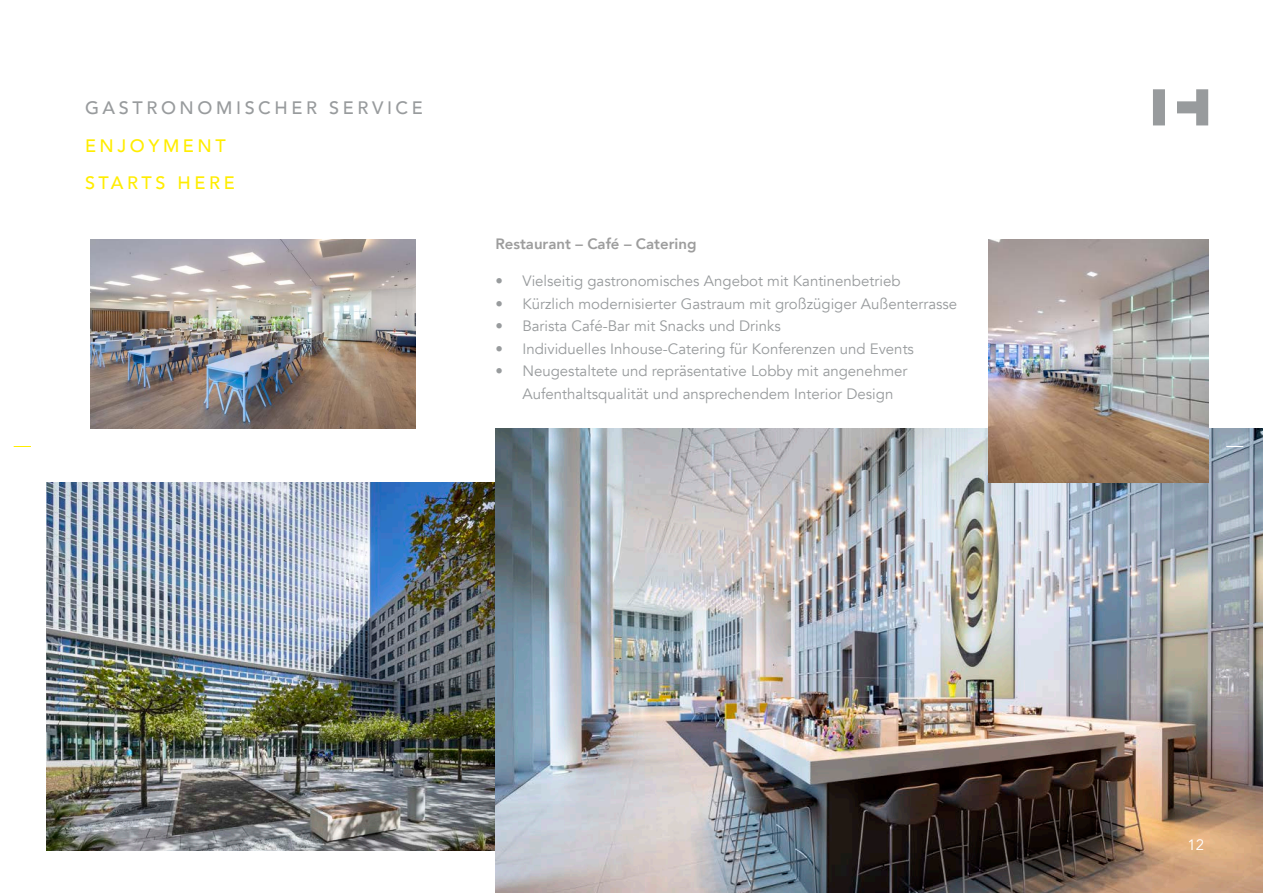
<style>
.page{position:relative;width:1263px;height:893px;background:#fff}
.page>*{position:absolute;margin:0;border:0;box-sizing:border-box;transform-origin:0 0}
.t1{font:500 18px "Avenir";letter-spacing:.2em;color:#989b9d}
.t2{font:500 18px/37.5px "Avenir";letter-spacing:.2em;color:#ffed00}
.t3{font:15px/22.5px "Avenir";color:#989b9d}
.t4{font:800 15px "Avenir";color:#9d9d9d}
.t5{font:15px "Avenir";color:#fff}
</style>
<div class="page">
<img style="left:47px;top:483px;width:448px;height:367px">
<img style="left:495px;top:428px;width:768px;height:465px">
<svg style="left:1153px;top:89px;width:55px;height:36px"></svg>
<img style="left:90px;top:239px;width:325px;height:189px">
<img style="left:988px;top:239px;width:220px;height:244px">
<svg style="left:14px;top:446px;width:17px;height:1px"></svg>
<svg style="left:1226px;top:446px;width:17px;height:1px"></svg>
<p class="t1" style="left:85px;top:92px;width:339px">GASTRONOMISCHER SERVICE</p>
<p class="t2" style="left:85px;top:126px;width:151px">ENJOYMENT<br>STARTS HERE</p>
<p class="t4" style="left:495px;top:232px;width:203px">Restaurant – Café – Catering</p>
<p class="t3" style="left:495px;top:270px;width:407px">• Vielseitig gastronomisches Angebot mit Kantinenbetrieb</p>
<p class="t3" style="left:495px;top:292px;width:463px">• Kürzlich modernisierter Gastraum mit großzügiger Außenterrasse</p>
<p class="t3" style="left:495px;top:315px;width:287px">• Barista Café-Bar mit Snacks und Drinks</p>
<p class="t3" style="left:495px;top:337px;width:420px">• Individuelles Inhouse-Catering für Konferenzen und Events</p>
<p class="t3" style="left:522px;top:360px;width:386px;text-indent:-27px">• Neugestaltete und repräsentative Lobby mit angenehmer<br>Aufenthaltsqualität und ansprechendem Interior Design</p>
<p class="t5" style="left:1187px;top:835px;width:18px">12</p>
</div>
